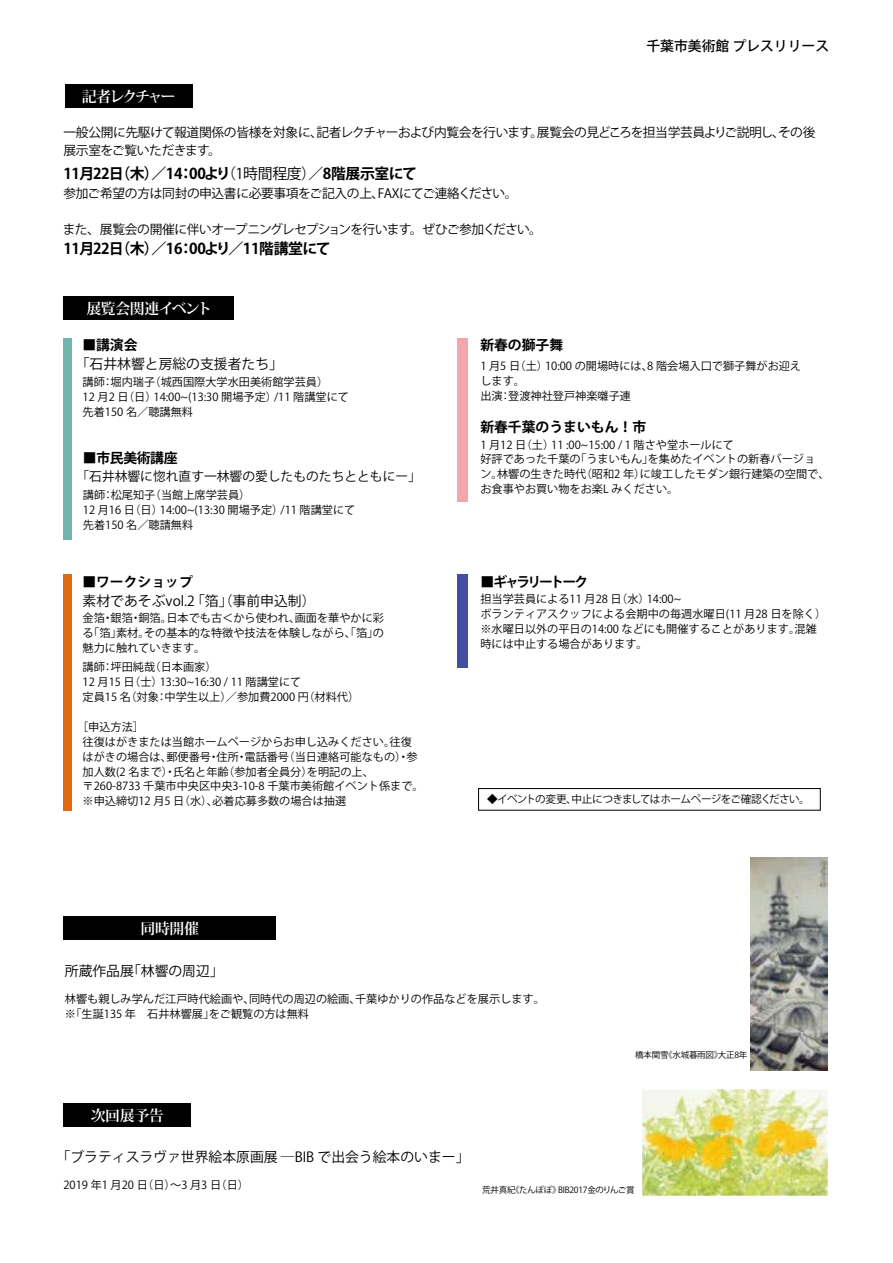
<style>
.page{position:relative;width:893px;height:1263px;background:#fff}
.page>*{position:absolute;margin:0;border:0;box-sizing:border-box;transform-origin:0 0}
.t1{font:700 14.85px "Koz Go Pr 6 N";letter-spacing:-.025em;color:#000}
.t2{font:700 14.85px "Koz Min Pr 6 N";letter-spacing:-.025em;color:#fff}
.t3{font:700 14.85px "Koz Min Pr 6 N";letter-spacing:-.045em;color:#fff}
.t4{font:14.85px "Koz Go Pr 6 N";letter-spacing:-.025em;color:#000}
.t5{font:700 14.85px "Koz Min Pr 6 N";letter-spacing:-.125em;color:#fff}
.t6{font:13.8px "Koz Go Pr 6 N";color:#000}
.t7{font:700 13.8px "Koz Go Pr 6 N";color:#000}
.t8{font:500 13.8px "Koz Go Pr 6 N";color:#000}
.t9{font:700 13.8px "Koz Go Pr 6 N";letter-spacing:-.155em;color:#000}
.t10{font:12.75px/18.1px "Koz Go Pr 6 N";letter-spacing:-.025em;color:#000}
.t11{font:12.75px "Koz Go Pr 6 N";letter-spacing:-.055em;color:#000}
.t12{font:12.75px "Koz Go Pr 6 N";letter-spacing:-.045em;color:#000}
.t13{font:12.75px "Koz Go Pr 6 N";color:#000}
.t14{font:11.1px/14.9px "Koz Go Pr 6 N";color:#000}
.t15{font:10.65px "Koz Go Pr 6 N";letter-spacing:-.055em;color:#000}
.t16{font:8.55px "Koz Go Pr 6 N";letter-spacing:-.025em;color:#000}
.s1{font-weight:400}
</style>
<div class="page">
<div style="left:63px;top:338px;width:9px;height:202px;background:#70b4ae"></div>
<div style="left:64px;top:574px;width:8px;height:236px;background:#e26a0e"></div>
<div style="left:458px;top:338px;width:10px;height:163px;background:#f3a7ac"></div>
<div style="left:458px;top:574px;width:10px;height:94px;background:#424ea4"></div>
<img style="left:642px;top:1089px;width:185px;height:106px">
<div style="left:63px;top:916px;width:213px;height:24px;background:#000"></div>
<div style="left:478px;top:788px;width:342px;height:22px;border:1px solid #000"></div>
<div style="left:63px;top:296px;width:171px;height:24px;background:#000"></div>
<div style="left:65px;top:84px;width:127px;height:24px;background:#000"></div>
<div style="left:63px;top:1103px;width:128px;height:24px;background:#000"></div>
<img style="left:751px;top:857px;width:76px;height:213px">
<h1 class="t5" style="left:82px;top:88px;width:96px">記者レクチャー</h1>
<p class="t8" style="left:646px;top:39px;width:184px">千葉市美術館プレスリリース</p>
<p class="t12" style="left:317px;top:125px;width:500px">記者レクチャーおよび内覧会を行います展覧会の見どころを担当学芸員よりご説明しその後</p>
<p class="t10" style="left:772px;top:124px;width:14px">、</p>
<p class="t10" style="left:63px;top:124px;width:261px">一般公開に先駆けて報道関係の皆様を対象に、展示室をご覧いただきます。</p>
<h1 class="t1" style="left:308px;top:165px;width:110px"><span class="s1">／</span>8階展示室にて</h1>
<p class="t10" style="left:531px;top:124px;width:14px">。</p>
<h1 class="t1" style="left:63px;top:165px;width:97px">11月22 （日木）</h1>
<h1 class="t1" style="left:151px;top:165px;width:81px">／14：00より</h1>
<h1 class="t4" style="left:221px;top:165px;width:96px">（1時間程度）</h1>
<p class="t11" style="left:378px;top:186px;width:141px">FAXにてご連絡ください。</p>
<p class="t10" style="left:63px;top:184px;width:322px">参加ご希望の方は同封の申込書に必要事項をご記入の上、</p>
<p class="t11" style="left:63px;top:222px;width:480px">また、展覧会の開催に伴いオープニングレセプションを行います。ぜひご参加ください。</p>
<h1 class="t1" style="left:228px;top:240px;width:104px">／11階講堂にて</h1>
<h1 class="t1" style="left:63px;top:240px;width:97px">11月22 （日木）</h1>
<h1 class="t1" style="left:151px;top:240px;width:81px">／16：00より</h1>
<h1 class="t3" style="left:86px;top:300px;width:127px">展覧会関連イベント</h1>
<p class="t7" style="left:83px;top:337px;width:56px">■講演会</p>
<p class="t6" style="left:76px;top:356px;width:209px">「石井林響と房総の支援者たち「</p>
<p class="t14" style="left:150px;top:375px;width:180px">（城西国際大学水田美術館学芸員(</p>
<p class="t14" style="left:83px;top:375px;width:24px">講師</p>
<p class="t14" style="left:111px;top:375px;width:46px">堀内瑞子</p>
<p class="t14" style="left:102px;top:375px;width:13px">：</p>
<p class="t14" style="left:154px;top:389px;width:125px">14:00~(13:30 開場予定）</p>
<p class="t14" style="left:83px;top:389px;width:112px">12 月 （日2 日）<br>先着150 名／聴講無料</p>
<p class="t14" style="left:274px;top:389px;width:76px">/11 階講堂にて</p>
<p class="t7" style="left:83px;top:450px;width:96px"><span class="s1">■</span>市民美術講座</p>
<p class="t13" style="left:77px;top:469px;width:346px">「石井林響に惚れ直す一林響の愛したものたちとともにー「</p>
<p class="t14" style="left:150px;top:488px;width:102px">（当館上席学芸員(</p>
<p class="t14" style="left:83px;top:488px;width:24px">講師</p>
<p class="t14" style="left:111px;top:488px;width:46px">松尾知子</p>
<p class="t14" style="left:102px;top:488px;width:13px">：</p>
<p class="t14" style="left:160px;top:503px;width:125px">14:00~(13:30 開場予定）</p>
<p class="t14" style="left:83px;top:503px;width:112px">12 月16 （日日）<br>先着150 名／聴請無料</p>
<p class="t14" style="left:280px;top:503px;width:76px">/11 階講堂にて</p>
<p class="t7" style="left:83px;top:574px;width:112px">■ワークショップ</p>
<p class="t6" style="left:83px;top:593px;width:234px">素材であそぶvol 「. 2 箔」（事前申込制(</p>
<p class="t14" style="left:295px;top:611px;width:91px">画面を華やかに彩</p>
<p class="t14" style="left:83px;top:611px;width:24px">金箔</p>
<p class="t14" style="left:111px;top:611px;width:24px">銀箔</p>
<p class="t14" style="left:138px;top:611px;width:35px">銅箔。</p>
<p class="t14" style="left:166px;top:611px;width:135px">日本でも古＜から使われ、</p>
<p class="t14" style="left:102px;top:611px;width:13px">・</p>
<p class="t14" style="left:130px;top:611px;width:13px">・</p>
<p class="t14" style="left:144px;top:626px;width:241px">その基本的な特徴や技法を体験しながら、「箔の」</p>
<p class="t14" style="left:83px;top:626px;width:124px">「る箔」<br>魅力に触れていきます。</p>
<p class="t14" style="left:150px;top:660px;width:68px">（日本画家(</p>
<p class="t14" style="left:116px;top:626px;width:35px">素材。</p>
<p class="t14" style="left:83px;top:660px;width:24px">講師</p>
<p class="t14" style="left:111px;top:660px;width:46px">坪田純哉</p>
<p class="t14" style="left:102px;top:660px;width:13px">：</p>
<p class="t14" style="left:83px;top:675px;width:82px">12 月15 （日士）</p>
<p class="t14" style="left:160px;top:675px;width:143px">13:30~16:30 / 11 階講堂にて</p>
<p class="t14" style="left:165px;top:690px;width:196px">中学生以上／）参加費2000 （円材料代(</p>
<p class="t14" style="left:83px;top:690px;width:78px">定員15 （名対象</p>
<p class="t14" style="left:77px;top:720px;width:68px">［申込方法[</p>
<p class="t14" style="left:156px;top:690px;width:13px">：</p>
<p class="t14" style="left:83px;top:734px;width:314px">往復はがきまたは当館ホームページからお申し込みください。</p>
<p class="t14" style="left:390px;top:734px;width:24px">往復</p>
<p class="t14" style="left:83px;top:749px;width:91px">はがきの場合は、</p>
<p class="t14" style="left:217px;top:749px;width:24px">住所</p>
<p class="t14" style="left:284px;top:749px;width:127px">（当日連絡可能なもの）・</p>
<p class="t14" style="left:406px;top:749px;width:13px">参</p>
<p class="t14" style="left:166px;top:749px;width:46px">郵便番号</p>
<p class="t14" style="left:244px;top:749px;width:46px">電話番号</p>
<p class="t14" style="left:208px;top:749px;width:13px">・</p>
<p class="t14" style="left:236px;top:749px;width:13px">・</p>
<p class="t14" style="left:173px;top:764px;width:57px">氏名と年齢</p>
<p class="t14" style="left:223px;top:764px;width:91px">（参加者全員分）</p>
<p class="t14" style="left:83px;top:764px;width:95px">加人数 2( 名まで）・</p>
<p class="t14" style="left:83px;top:779px;width:342px">〒260-8733 千葉市中央区中央3-10-8 千葉市美術館イベント係まで。</p>
<p class="t14" style="left:212px;top:794px;width:135px">必着応募多数の場合は抽選</p>
<p class="t14" style="left:307px;top:764px;width:68px">を明記の上、</p>
<p class="t14" style="left:83px;top:794px;width:137px">※申込締切1 2 月 （日5 水）、</p>
<h1 class="t2" style="left:141px;top:920px;width:60px">同時開催</h1>
<p class="t6" style="left:127px;top:963px;width:98px">「林響の周辺「</p>
<p class="t6" style="left:65px;top:963px;width:71px">所蔵作品展</p>
<p class="t7" style="left:480px;top:337px;width:84px">新春の獅子舞</p>
<p class="t14" style="left:545px;top:359px;width:258px">10:00 の開場時には 8、階会場入口で獅子舞がお迎え</p>
<p class="t14" style="left:480px;top:359px;width:69px">月1 （日5 土）します。</p>
<p class="t14" style="left:508px;top:388px;width:124px">登渡神社登戸神楽囃子連</p>
<p class="t14" style="left:480px;top:388px;width:24px">出演</p>
<p class="t7" style="left:480px;top:419px;width:167px">新春千葉のうまいもん！市</p>
<p class="t14" style="left:551px;top:437px;width:184px">11 :00~15:00 1/ 階さや堂ホールにて</p>
<p class="t14" style="left:500px;top:388px;width:13px">：</p>
<p class="t14" style="left:480px;top:437px;width:75px">月1 12 （日土）</p>
<p class="t14" style="left:648px;top:452px;width:169px">を集めたイベントの新春バージョ</p>
<p class="t14" style="left:575px;top:452px;width:80px">「うまいもん」</p>
<p class="t14" style="left:480px;top:452px;width:102px">好評であった千葉の</p>
<p class="t14" style="left:640px;top:467px;width:191px">に竣工したモダン銀行建築の空間で、</p>
<p class="t14" style="left:581px;top:467px;width:66px">（昭和 年2 ）</p>
<p class="t14" style="left:497px;top:467px;width:91px">林響の生きた時代</p>
<p class="t14" style="left:480px;top:467px;width:199px">ン。<br>お食事やお買い物をお楽L みください。</p>
<p class="t9" style="left:480px;top:574px;width:109px"><span class="s1">■</span>ギャラリートーク</p>
<p class="t14" style="left:480px;top:592px;width:171px">担当学芸員による11 月28 （日水(</p>
<p class="t14" style="left:480px;top:607px;width:347px">ボランティアスクッフによる会期中の毎週水曜日(11 月28 日を除く(</p>
<p class="t14" style="left:795px;top:622px;width:24px">混雑</p>
<p class="t14" style="left:647px;top:592px;width:36px">14:00~</p>
<p class="t14" style="left:480px;top:622px;width:321px">※水曜日以外の平日の14:00 などにも開催することがあります。時には中止する場合があります。</p>
<p class="t15" style="left:487px;top:793px;width:324px">◆イベントの変更中止につきましてはホームページをご確認ください。</p>
<p class="t15" style="left:566px;top:793px;width:12px">、</p>
<p class="t14" style="left:355px;top:992px;width:191px">千葉ゆかりの作品などを展示します。</p>
<p class="t14" style="left:209px;top:992px;width:102px;text-indent:-144px">林響も親しみ学んだ江戸時代絵画や、<br>をご観覧の方は無料</p>
<p class="t14" style="left:249px;top:992px;width:113px">同時代の周辺の絵画、</p>
<p class="t14" style="left:65px;top:1007px;width:151px">※「生誕135 年　石井林響展」</p>
<h1 class="t2" style="left:91px;top:1107px;width:74px">次回展予告</h1>
<p class="t16" style="left:664px;top:1050px;width:85px">《水城暮雨図大正年8</p>
<p class="t16" style="left:635px;top:1050px;width:35px">橋本関雪</p>
<p class="t16" style="left:714px;top:1050px;width:10px">》</p>
<p class="t6" style="left:57px;top:1149px;width:414px">「ブラティスラヴァ世界絵本原画展 ―BIB で出会う絵本のいまー「</p>
<p class="t14" style="left:63px;top:1178px;width:187px">201 9 年 月1 2 0 （日日）〜 月3 （日3 日 (</p>
<p class="t16" style="left:511px;top:1185px;width:51px">《たんぽぽ》</p>
<p class="t16" style="left:558px;top:1185px;width:78px">BIB2017金のりんご賞</p>
<p class="t16" style="left:482px;top:1185px;width:35px">荒井真紀</p>
</div>
